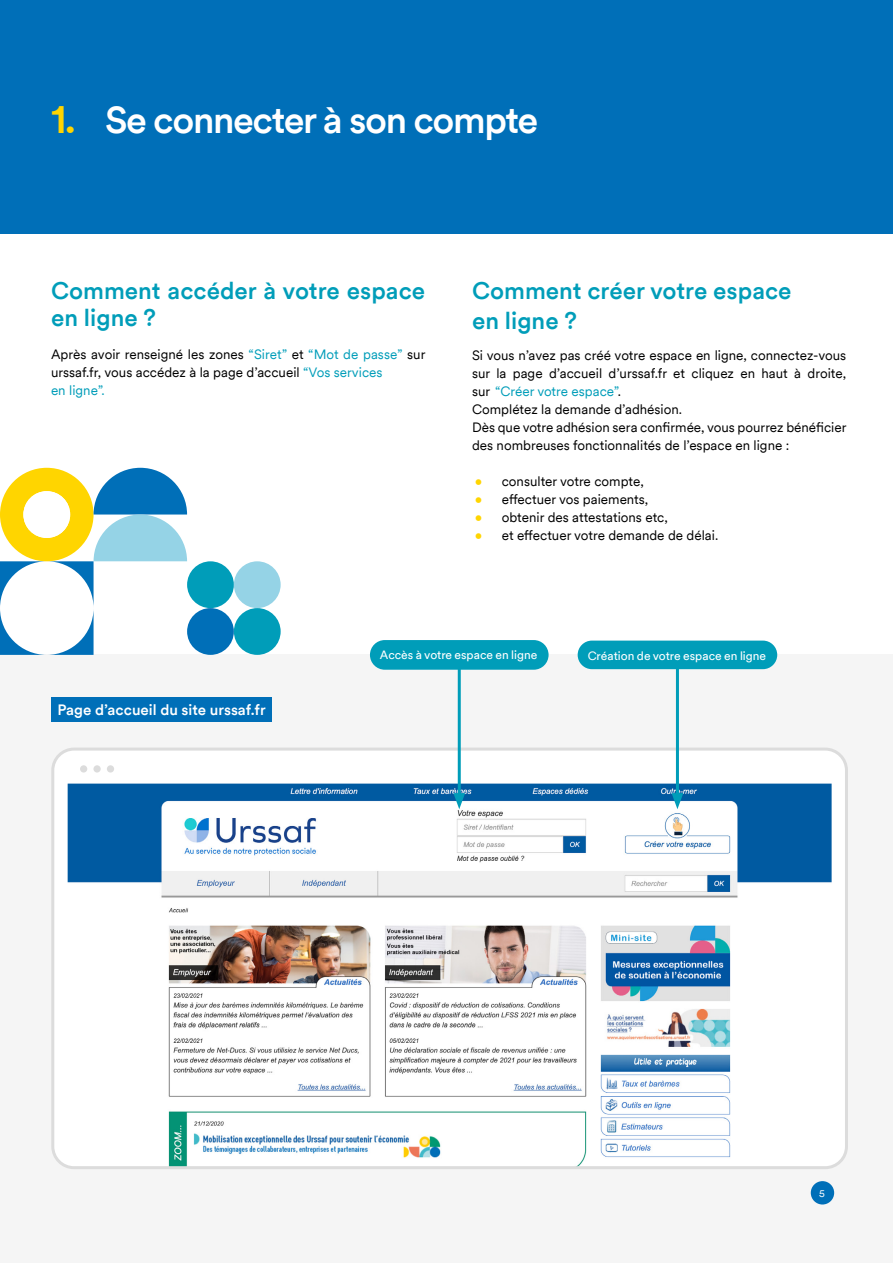
<style>
.page{position:relative;width:893px;height:1263px;background:#fff}
.page>*{position:absolute;margin:0;border:0;box-sizing:border-box;transform-origin:0 0}
.t1{font:500 37.5px "Circular";letter-spacing:-.04em;color:#fff}
.t2{font:500 24px/27px "Circular";color:#009db9}
.t3{font:500 15px "Circular";color:#fff}
.t4{font:13.5px/18px "Circular";color:#000}
.t5{font:12px "Circular";color:#fff}
.t6{font:10.5px "Circular";color:#fff}
.s1{font-size:42px;color:#ffd500}
.s2{color:#009db9}
.s3{color:#ffd500}
</style>
<div class="page">
<div style="left:0;top:655px;width:893px;height:608px;background:#f5f5f5"></div>
<div style="left:0;top:0;width:893px;height:234px;background:#006fb8"></div>
<svg style="left:0;top:468px;width:281px;height:187px"></svg>
<div style="left:811px;top:1181px;width:23px;height:23px;background:#006fb8;border-radius:12px"></div>
<div style="left:51px;top:698px;width:221px;height:24px;background:#006fb8"></div>
<div style="left:53px;top:749px;width:793px;height:419px;background:#fff;border-radius:21px"></div>
<img style="left:68px;top:784px;width:764px;height:381px">
<div style="left:51px;top:747px;width:797px;height:422px;border:3px solid #dcdcdc;border-radius:21px"></div>
<div style="left:80px;top:765px;width:7px;height:7px;background:#dcdcdc;border-radius:50%"></div>
<div style="left:93px;top:765px;width:8px;height:7px;background:#dcdcdc;border-radius:50%"></div>
<div style="left:107px;top:765px;width:7px;height:7px;background:#dcdcdc;border-radius:50%"></div>
<div style="left:578px;top:641px;width:199px;height:28px;background:#009db9;border-radius:14px"></div>
<div style="left:370px;top:640px;width:179px;height:30px;background:#009db9;border-radius:15px"></div>
<hr style="left:458px;top:665px;width:3px;height:134px;background:#009db9">
<svg style="left:453px;top:793px;width:12px;height:16px"></svg>
<hr style="left:676px;top:665px;width:3px;height:134px;background:#009db9">
<svg style="left:672px;top:793px;width:11px;height:16px"></svg>
<h1 class="t1" style="left:51px;top:94px;width:489px"><span class="s1">1.</span> Se connecter à son compte</h1>
<h2 class="t2" style="left:51px;top:276px;width:376px">Comment accéder à votre espace en ligne ?</h2>
<p class="t4" style="left:51px;top:344px;width:376px">Après avoir renseigné les zones <span class="s2">“Siret”</span> et <span class="s2">“Mot de passe”</span> sur urssaf.fr, vous accédez à la page d’accueil <span class="s2">“Vos services<br>en ligne”.</span></p>
<h2 class="t2" style="left:472px;top:274px;width:321px;line-height:30px">Comment créer votre espace en ligne ?</h2>
<p class="t4" style="left:472px;top:346px;width:376px">Si vous n’avez pas créé votre espace en ligne, connectez-vous sur la page d’accueil d’urssaf.fr et cliquez en haut à droite, sur <span class="s2">“Créer votre espace”</span>.<br>Complétez la demande d’adhésion.<br>Dès que votre adhésion sera confirmée, vous pourrez bénéficier des nombreuses fonctionnalités de l’espace en ligne :</p>
<p class="t4" style="left:475px;top:472px;width:171px"><span class="s3">•</span> consulter votre compte,</p>
<p class="t4" style="left:475px;top:490px;width:175px"><span class="s3">•</span> effectuer vos paiements,</p>
<p class="t4" style="left:475px;top:508px;width:195px"><span class="s3">•</span> obtenir des attestations etc,</p>
<p class="t4" style="left:475px;top:526px;width:245px"><span class="s3">•</span> et effectuer votre demande de délai.</p>
<p class="t3" style="left:57px;top:700px;width:210px">Page d’accueil du site urssaf.fr</p>
<p class="t5" style="left:380px;top:647px;width:159px">Accès à votre espace en ligne</p>
<p class="t5" style="left:588px;top:647px;width:180px">Création de votre espace en ligne</p>
<p class="t6" style="left:819px;top:1186px;width:7px">5</p>
</div>
